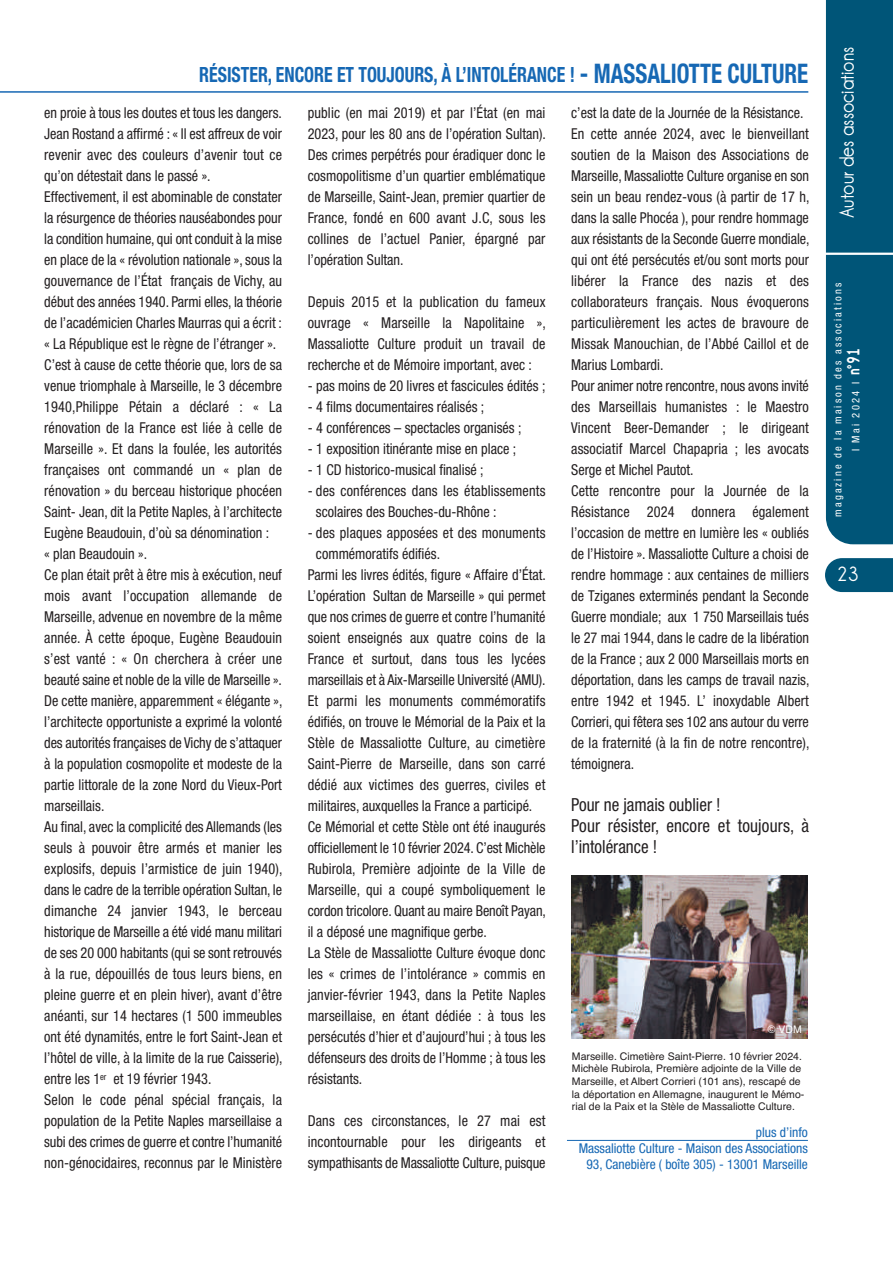
<style>
.page{position:relative;width:893px;height:1263px;background:#fff}
.page>*{position:absolute;margin:0;border:0;box-sizing:border-box;transform-origin:0 0}
.t1{font:700 condensed 27px "Helvetica Neue LT Std";color:#1668b4;scale:.85 1}
.t2{font:700 condensed 21px "Helvetica Neue LT Std";color:#1668b4;scale:.85 1}
.t3{font:700 21px "Champagne&Limousines";color:#fff;scale:.9 1}
.t4{font:700 21px "Champagne&Limousines";color:#fff}
.t5{font:condensed 18px/21px "Helvetica Neue LT Std";color:#231f20;scale:.95 1}
.t6{font:condensed 15px/21px "Helvetica Neue LT Std";color:#231f20;scale:.95 1}
.t7{font:condensed 13.5px/16.2px "Helvetica Neue LT Std";color:#1668b4;text-align:right}
.t8{font:10.5px/12.6px "Helvetica";color:#231f20}
.t9{font:condensed 10.5px/18.1px "Helvetica Neue LT Std";letter-spacing:.2em;color:#fff;text-align:center}
.t10{font:10.5px "Helvetica";color:#fff}
.s1{font-family:"Champagne&Limousines Thick";font-weight:700;font-stretch:normal;font-size:18px}
</style>
<div class="page">
<hr style="left:0;top:91px;width:808px;height:2px;background:#1668b4">
<hr style="left:567px;top:1140px;width:241px;height:1px;background:#1668b4">
<div style="left:826px;top:0;width:67px;height:544px;background:#005578"></div>
<svg style="left:825px;top:558px;width:68px;height:34px;background:#0e5e7f"></svg>
<hr style="left:823px;top:253px;width:70px;height:2px;background:#fff">
<svg style="left:572px;top:1038px;width:236px;height:1px"></svg>
<img style="left:572px;top:876px;width:236px;height:162px">
<h1 class="t1" style="left:580px;top:64px;width:270px">- MASSALIOTTE CULTURE</h1>
<h2 class="t2" style="left:199px;top:67px;width:443px">RÉSISTER, ENCORE ET TOUJOURS, À L’INTOLÉRANCE !</h2>
<p class="t6" style="left:44px;top:103px;width:252px">en proie à tous les doutes et tous les dangers.<br>Jean Rostand a affirmé : « Il est affreux de voir revenir avec des couleurs d’avenir tout ce qu’on détestait dans le passé ».<br>Effectivement, il est abominable de constater la résurgence de théories nauséabondes pour la condition humaine, qui ont conduit à la mise en place de la « révolution nationale », sous la gouvernance de l’état français de Vichy, au début des années 1940. Parmi elles, la théorie de l’académicien Charles Maurras qui a écrit : « La République est le règne de l’étranger ».<br>C’est à cause de cette théorie que, lors de sa venue triomphale à Marseille, le 3 décembre 1940,Philippe Pétain a déclaré : « La rénovation de la France est liée à celle de Marseille ». Et dans la foulée, les autorités françaises ont commandé un « plan de rénovation » du berceau historique phocéen Saint- Jean, dit la Petite Naples, à l’architecte Eugène Beaudouin, d’où sa dénomination :<br>« plan Beaudouin ».<br>Ce plan était prêt à être mis à exécution, neuf mois avant l’occupation allemande de Marseille, advenue en novembre de la même année. À cette époque, Eugène Beaudouin s’est vanté : « On cherchera à créer une beauté saine et noble de la ville de Marseille ».<br>De cette manière, apparemment « élégante », l’architecte opportuniste a exprimé la volonté des autorités françaises de Vichy de s’attaquer à la population cosmopolite et modeste de la partie littorale de la zone Nord du Vieux-Port marseillais.<br>Au final, avec la complicité des Allemands (les seuls à pouvoir être armés et manier les explosifs, depuis l’armistice de juin 1940), dans le cadre de la terrible opération Sultan, le dimanche 24 janvier 1943, le berceau historique de Marseille a été vidé manu militari de ses 20 000 habitants (qui se sont retrouvés à la rue, dépouillés de tous leurs biens, en pleine guerre et en plein hiver), avant d’être anéanti, sur 14 hectares (1 500 immeubles ont été dynamités, entre le fort Saint-Jean et l’hôtel de ville, à la limite de la rue Caisserie), entre les 1<sup>er</sup> et 19 février 1943.<br>Selon le code pénal spécial français, la population de la Petite Naples marseillaise a subi des crimes de guerre et contre l’humanité non-génocidaires, reconnus par le Ministère</p>
<p class="t6" style="left:308px;top:103px;width:252px;text-align:justify">public (en mai 2019) et par l’état (en mai 2023, pour les 80 ans de l’opération Sultan).<br>Des crimes perpétrés pour éradiquer donc le cosmopolitisme d’un quartier emblématique de Marseille, Saint-Jean, premier quartier de France, fondé en 600 avant J.C, sous les collines de l’actuel Panier, épargné par l’opération Sultan.</p>
<p class="t6" style="left:308px;top:292px;width:252px;text-align:justify">Depuis 2015 et la publication du fameux ouvrage « Marseille la Napolitaine », Massaliotte Culture produit un travail de recherche et de Mémoire important, avec :</p>
<p class="t6" style="left:308px;top:376px;width:252px">- pas moins de 20 livres et fascicules édités ;</p>
<p class="t6" style="left:308px;top:397px;width:187px">- 4 films documentaires réalisés ;</p>
<p class="t6" style="left:308px;top:418px;width:227px">- 4 conférences – spectacles organisés ;</p>
<p class="t6" style="left:308px;top:439px;width:221px">- 1 exposition itinérante mise en place ;</p>
<p class="t6" style="left:308px;top:460px;width:187px">- 1 CD historico-musical finalisé ;</p>
<p class="t6" style="left:316px;top:481px;width:243px;text-indent:-8px">- des conférences dans les établissements scolaires des Bouches-du-Rhône :</p>
<p class="t6" style="left:308px;top:523px;width:252px">- des plaques apposées et des monuments</p>
<p class="t6" style="left:316px;top:544px;width:132px">commémoratifs édifiés.</p>
<p class="t6" style="left:308px;top:565px;width:252px">Parmi les livres édités, figure « Affaire d’état.</p>
<p class="t6" style="left:308px;top:586px;width:252px">L’opération Sultan de Marseille » qui permet</p>
<p class="t6" style="left:308px;top:607px;width:252px">que nos crimes de guerre et contre l’humanité</p>
<p class="t6" style="left:308px;top:628px;width:252px">soient enseignés aux quatre coins de la</p>
<p class="t6" style="left:308px;top:649px;width:252px">France et surtout, dans tous les lycées</p>
<p class="t6" style="left:308px;top:670px;width:252px">marseillais et à Aix-Marseille Université (AMU).</p>
<p class="t6" style="left:308px;top:691px;width:252px">Et parmi les monuments commémoratifs</p>
<p class="t6" style="left:308px;top:712px;width:252px">édifiés, on trouve le Mémorial de la Paix et la</p>
<p class="t6" style="left:308px;top:733px;width:252px">Stèle de Massaliotte Culture, au cimetière</p>
<p class="t6" style="left:308px;top:754px;width:252px">Saint-Pierre de Marseille, dans son carré</p>
<p class="t6" style="left:308px;top:775px;width:252px">dédié aux victimes des guerres, civiles et</p>
<p class="t6" style="left:308px;top:796px;width:238px">militaires, auxquelles la France a participé.</p>
<p class="t6" style="left:308px;top:817px;width:252px">Ce Mémorial et cette Stèle ont été inaugurés</p>
<p class="t6" style="left:308px;top:838px;width:252px">officiellement le 10 février 2024. C’est Michèle</p>
<p class="t6" style="left:308px;top:859px;width:252px">Rubirola, Première adjointe de la Ville de</p>
<p class="t6" style="left:308px;top:880px;width:252px">Marseille, qui a coupé symboliquement le</p>
<p class="t6" style="left:308px;top:901px;width:252px">cordon tricolore. Quant au maire Benoît Payan,</p>
<p class="t6" style="left:308px;top:922px;width:190px">il a déposé une magnifique gerbe.</p>
<p class="t6" style="left:308px;top:943px;width:252px">La Stèle de Massaliotte Culture évoque donc</p>
<p class="t6" style="left:308px;top:964px;width:252px">les « crimes de l’intolérance » commis en</p>
<p class="t6" style="left:308px;top:985px;width:252px">janvier-février 1943, dans la Petite Naples</p>
<p class="t6" style="left:308px;top:1006px;width:252px">marseillaise, en étant dédiée : à tous les</p>
<p class="t6" style="left:308px;top:1027px;width:252px">persécutés d’hier et d’aujourd’hui ; à tous les</p>
<p class="t6" style="left:308px;top:1048px;width:252px">défenseurs des droits de l’Homme ; à tous les</p>
<p class="t6" style="left:308px;top:1069px;width:59px">résistants.</p>
<p class="t6" style="left:308px;top:1111px;width:252px;text-align:justify">Dans ces circonstances, le 27 mai est incontournable pour les dirigeants et sympathisants de Massaliotte Culture, puisque</p>
<p class="t6" style="left:571px;top:103px;width:252px">c’est la date de la Journée de la Résistance.<br>En cette année 2024, avec le bienveillant soutien de la Maison des Associations de Marseille, Massaliotte Culture organise en son sein un beau rendez-vous (à partir de 17 h, dans la salle Phocéa ), pour rendre hommage aux résistants de la Seconde Guerre mondiale, qui ont été persécutés et/ou sont morts pour libérer la France des nazis et des collaborateurs français. Nous évoquerons particulièrement les actes de bravoure de Missak Manouchian, de l’Abbé Caillol et de Marius Lombardi.<br>Pour animer notre rencontre, nous avons invité des Marseillais humanistes : le Maestro Vincent Beer-Demander ; le dirigeant associatif Marcel Chapapria ; les avocats Serge et Michel Pautot.<br>Cette rencontre pour la Journée de la Résistance 2024 donnera également l’occasion de mettre en lumière les « oubliés de l’Histoire ». Massaliotte Culture a choisi de rendre hommage : aux centaines de milliers de Tziganes exterminés pendant la Seconde Guerre mondiale; aux 1 750 Marseillais tués le 27 mai 1944, dans le cadre de la libération de la France ; aux 2 000 Marseillais morts en déportation, dans les camps de travail nazis, entre 1942 et 1945. L’ inoxydable Albert Corrieri, qui fêtera ses 102 ans autour du verre de la fraternité (à la fin de notre rencontre), témoignera.</p>
<p class="t5" style="left:571px;top:796px;width:252px">Pour ne jamais oublier !<br>Pour résister, encore et toujours, à l’intolérance !</p>
<p class="t10" style="left:768px;top:1023px;width:35px">© VDM</p>
<p class="t8" style="left:572px;top:1050px;width:234px">Marseille. Cimetière Saint-Pierre. 10 février 2024.<br>Michèle Rubirola, Première adjointe de la Ville de Marseille, et Albert Corrieri (101 ans), rescapé de la déportation en Allemagne, inaugurent le Mémo&shy;rial de la Paix et la Stèle de Massaliotte Culture.</p>
<p class="t7" style="left:579px;top:1125px;width:231px">plus d’info<br>Massaliotte Culture - Maison des Associations<br>93, Canebière ( boîte 305) - 13001 Marseille</p>
<h2 class="t3" style="left:834px;top:218px;width:192px;rotate:-90deg">Autour des associations</h2>
<p class="t9" style="left:829px;top:517px;width:236px;rotate:-90deg">magazine de la maison des associations<br>I Mai 2024 I <span class="s1">n°91</span></p>
<h2 class="t4" style="left:836px;top:561px;width:24px">23</h2>
</div>
